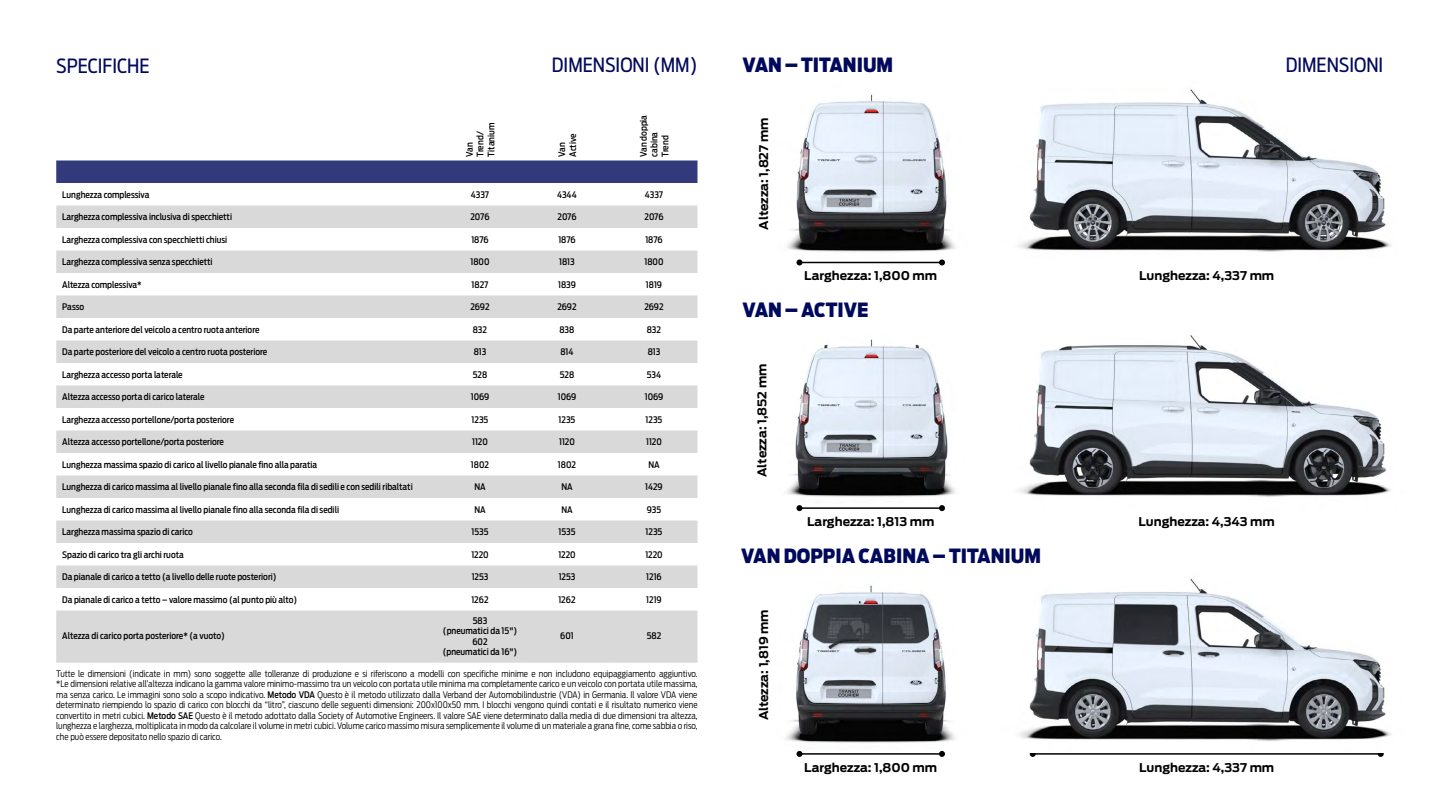
<style>
.page{position:relative;width:1440px;height:810px;background:#fff}
.page>*{position:absolute;margin:0;border:0;box-sizing:border-box;transform-origin:0 0}
.t1{font:900 19.5px "Ford Antenna Cond";color:#00095b}
.t2{font:19.5px "Ford Antenna Cond";color:#00095b}
.t3{font:700 12px "Ford Antenna";color:#000}
.t4{font:500 9px/10.8px "Ford Antenna Cond";color:#000}
.t5{font:300 9px/10.5px "Ford Antenna Cond";color:#000;text-align:justify}
.s1{font-weight:500}
</style>
<div class="page">
<hr style="left:1033px;top:753px;width:348px;height:2px;background:#000">
<svg style="left:1030px;top:753px;width:6px;height:4px"></svg>
<svg style="left:1378px;top:753px;width:6px;height:4px"></svg>
<hr style="left:800px;top:753px;width:142px;height:2px;background:#000">
<svg style="left:797px;top:751px;width:6px;height:6px"></svg>
<svg style="left:939px;top:751px;width:6px;height:6px"></svg>
<hr style="left:800px;top:507px;width:142px;height:2px;background:#000">
<svg style="left:797px;top:505px;width:6px;height:6px"></svg>
<svg style="left:939px;top:505px;width:6px;height:6px"></svg>
<hr style="left:800px;top:262px;width:142px;height:1px;background:#000">
<svg style="left:797px;top:259px;width:6px;height:6px"></svg>
<svg style="left:939px;top:259px;width:6px;height:6px"></svg>
<img style="left:1019px;top:578px;width:372px;height:163px">
<img style="left:785px;top:585px;width:170px;height:158px">
<img style="left:1019px;top:335px;width:372px;height:162px">
<img style="left:787px;top:339px;width:168px;height:158px">
<img style="left:1018px;top:89px;width:373px;height:163px">
<img style="left:787px;top:94px;width:168px;height:158px">
<div style="left:56px;top:160px;width:642px;height:23px;background:#333a7c"></div>
<svg style="left:56px;top:206px;width:642px;height:455px;fill:#d9d9d9"></svg>
<hr style="left:56px;top:661px;width:380px;height:2px;background:#d9d9d9">
<hr style="left:436px;top:661px;width:88px;height:2px;background:#d9d9d9">
<hr style="left:524px;top:661px;width:86px;height:2px;background:#d9d9d9">
<hr style="left:610px;top:661px;width:88px;height:2px;background:#d9d9d9">
<h1 class="t2" style="left:552px;top:48px;width:147px">DIMENSIONI (MM)</h1>
<h1 class="t2" style="left:56px;top:49px;width:95px">SPECIFICHE</h1>
<h1 class="t1" style="left:742px;top:47px;width:152px">VAN – TITANIUM</h1>
<h1 class="t2" style="left:1286px;top:48px;width:99px">DIMENSIONI</h1>
<p class="t4" style="left:463px;top:157px;width:36px;rotate:-90deg">Van<br>Trend/<br>Titanium</p>
<p class="t4" style="left:555px;top:157px;width:25px;rotate:-90deg">Van<br>Active</p>
<p class="t4" style="left:637px;top:157px;width:43px;rotate:-90deg">Van doppia cabina<br>Trend</p>
<p class="t4" style="left:62px;top:188px;width:89px">Lunghezza complessiva</p>
<p class="t4" style="left:471px;top:188px;width:20px">4337</p>
<p class="t4" style="left:557px;top:188px;width:21px">4344</p>
<p class="t4" style="left:645px;top:188px;width:20px">4337</p>
<p class="t4" style="left:62px;top:211px;width:171px">Larghezza complessiva inclusiva di specchietti</p>
<p class="t4" style="left:470px;top:211px;width:21px">2076</p>
<p class="t4" style="left:557px;top:211px;width:21px">2076</p>
<p class="t4" style="left:644px;top:211px;width:21px">2076</p>
<p class="t4" style="left:62px;top:233px;width:167px">Larghezza complessiva con specchietti chiusi</p>
<p class="t4" style="left:471px;top:233px;width:19px">1876</p>
<p class="t4" style="left:558px;top:233px;width:19px">1876</p>
<p class="t4" style="left:645px;top:233px;width:19px">1876</p>
<p class="t4" style="left:62px;top:256px;width:152px">Larghezza complessiva senza specchietti</p>
<p class="t4" style="left:470px;top:256px;width:21px">1800</p>
<p class="t4" style="left:559px;top:256px;width:17px">1813</p>
<p class="t4" style="left:644px;top:256px;width:21px">1800</p>
<p class="t4" style="left:62px;top:278px;width:81px">Altezza complessiva*</p>
<p class="t4" style="left:472px;top:278px;width:18px">1827</p>
<p class="t4" style="left:558px;top:278px;width:19px">1839</p>
<p class="t4" style="left:646px;top:278px;width:18px">1819</p>
<p class="t4" style="left:62px;top:301px;width:24px">Passo</p>
<p class="t4" style="left:470px;top:301px;width:21px">2692</p>
<p class="t4" style="left:557px;top:301px;width:21px">2692</p>
<p class="t4" style="left:644px;top:301px;width:21px">2692</p>
<p class="t4" style="left:62px;top:323px;width:199px">Da parte anteriore del veicolo a centro ruota anteriore</p>
<p class="t4" style="left:473px;top:323px;width:16px">832</p>
<p class="t4" style="left:560px;top:323px;width:16px">838</p>
<p class="t4" style="left:647px;top:323px;width:16px">832</p>
<p class="t4" style="left:62px;top:346px;width:207px">Da parte posteriore del veicolo a centro ruota posteriore</p>
<p class="t4" style="left:474px;top:346px;width:14px">813</p>
<p class="t4" style="left:560px;top:346px;width:15px">814</p>
<p class="t4" style="left:648px;top:346px;width:14px">813</p>
<p class="t4" style="left:62px;top:368px;width:122px">Larghezza accesso porta laterale</p>
<p class="t4" style="left:473px;top:368px;width:16px">528</p>
<p class="t4" style="left:560px;top:368px;width:16px">528</p>
<p class="t4" style="left:647px;top:368px;width:16px">534</p>
<p class="t4" style="left:62px;top:391px;width:144px">Altezza accesso porta di carico laterale</p>
<p class="t4" style="left:471px;top:391px;width:20px">1069</p>
<p class="t4" style="left:558px;top:391px;width:20px">1069</p>
<p class="t4" style="left:645px;top:391px;width:20px">1069</p>
<p class="t4" style="left:62px;top:413px;width:173px">Larghezza accesso portellone/porta posteriore</p>
<p class="t4" style="left:472px;top:413px;width:18px">1235</p>
<p class="t4" style="left:559px;top:413px;width:18px">1235</p>
<p class="t4" style="left:646px;top:413px;width:18px">1235</p>
<p class="t4" style="left:62px;top:436px;width:163px">Altezza accesso portellone/porta posteriore</p>
<p class="t4" style="left:472px;top:436px;width:17px">1120</p>
<p class="t4" style="left:559px;top:436px;width:17px">1120</p>
<p class="t4" style="left:646px;top:436px;width:17px">1120</p>
<p class="t4" style="left:62px;top:458px;width:257px">Lunghezza massima spazio di carico al livello pianale fino alla paratia</p>
<p class="t4" style="left:471px;top:458px;width:20px">1802</p>
<p class="t4" style="left:558px;top:458px;width:20px">1802</p>
<p class="t4" style="left:648px;top:458px;width:13px">NA</p>
<p class="t4" style="left:62px;top:481px;width:352px">Lunghezza di carico massima al livello pianale fino alla seconda fila di sedili e con sedili ribaltati</p>
<p class="t4" style="left:474px;top:481px;width:13px">NA</p>
<p class="t4" style="left:561px;top:481px;width:13px">NA</p>
<p class="t4" style="left:645px;top:481px;width:19px">1429</p>
<p class="t4" style="left:62px;top:503px;width:278px">Lunghezza di carico massima al livello pianale fino alla seconda fila di sedili</p>
<p class="t4" style="left:474px;top:503px;width:13px">NA</p>
<p class="t4" style="left:561px;top:503px;width:13px">NA</p>
<p class="t4" style="left:647px;top:503px;width:16px">935</p>
<p class="t4" style="left:62px;top:526px;width:132px">Larghezza massima spazio di carico</p>
<p class="t4" style="left:472px;top:526px;width:18px">1535</p>
<p class="t4" style="left:559px;top:526px;width:18px">1535</p>
<p class="t4" style="left:646px;top:526px;width:18px">1235</p>
<p class="t4" style="left:62px;top:548px;width:123px">Spazio di carico tra gli archi ruota</p>
<p class="t4" style="left:471px;top:548px;width:19px">1220</p>
<p class="t4" style="left:558px;top:548px;width:19px">1220</p>
<p class="t4" style="left:645px;top:548px;width:19px">1220</p>
<p class="t4" style="left:62px;top:571px;width:216px">Da pianale di carico a tetto (a livello delle ruote posteriori)</p>
<p class="t4" style="left:472px;top:571px;width:18px">1253</p>
<p class="t4" style="left:559px;top:571px;width:18px">1253</p>
<p class="t4" style="left:646px;top:571px;width:17px">1216</p>
<p class="t4" style="left:62px;top:593px;width:236px">Da pianale di carico a tetto – valore massimo (al punto più alto)</p>
<p class="t4" style="left:471px;top:593px;width:19px">1262</p>
<p class="t4" style="left:558px;top:593px;width:19px">1262</p>
<p class="t4" style="left:646px;top:593px;width:17px">1219</p>
<p class="t4" style="left:62px;top:630px;width:164px">Altezza di carico porta posteriore* (a vuoto)</p>
<p class="t4" style="left:443px;top:614px;width:76px;line-height:10.5px;text-align:center">583<br>(pneumatici da 15")<br>602<br>(pneumatici da 16")</p>
<p class="t4" style="left:560px;top:630px;width:15px">601</p>
<p class="t4" style="left:647px;top:630px;width:16px">582</p>
<p class="t5" style="left:56px;top:667px;width:643px">Tutte le dimensioni (indicate in mm) sono soggette alle tolleranze di produzione e si riferiscono a modelli con specifiche minime e non includono equipaggiamento aggiuntivo. *Le dimensioni relative all’altezza indicano la gamma valore minimo-massimo tra un veicolo con portata utile minima ma completamente carico e un veicolo con portata utile massima, ma senza carico. Le immagini sono solo a scopo indicativo. <span class="s1">Metodo VDA</span> Questo è il metodo utilizzato dalla Verband der Automobilindustrie (VDA) in Germania. Il valore VDA viene determinato riempiendo lo spazio di carico con blocchi da “litro”, ciascuno delle seguenti dimensioni: 200x100x50 mm. I blocchi vengono quindi contati e il risultato numerico viene convertito in metri cubici. <span class="s1">Metodo SAE</span> Questo è il metodo adottato dalla Society of Automotive Engineers. Il valore SAE viene determinato dalla media di due dimensioni tra altezza, lunghezza e larghezza, moltiplicata in modo da calcolare il volume in metri cubici. Volume carico massimo misura semplicemente il volume di un materiale a grana fine, come sabbia o riso, che può essere depositato nello spazio di carico.</p>
<h2 class="t3" style="left:753px;top:230px;width:114px;rotate:-90deg">Altezza: 1,827 mm</h2>
<h2 class="t3" style="left:804px;top:265px;width:135px">Larghezza: 1,800 mm</h2>
<h2 class="t3" style="left:1139px;top:265px;width:137px">Lunghezza: 4,337 mm</h2>
<h1 class="t1" style="left:742px;top:292px;width:128px">VAN – ACTIVE</h1>
<h2 class="t3" style="left:751px;top:477px;width:115px;rotate:-90deg">Altezza: 1,852 mm</h2>
<h2 class="t3" style="left:807px;top:511px;width:129px">Larghezza: 1,813 mm</h2>
<h2 class="t3" style="left:1139px;top:511px;width:138px">Lunghezza: 4,343 mm</h2>
<h1 class="t1" style="left:741px;top:538px;width:301px">VAN DOPPIA CABINA – TITANIUM</h1>
<h2 class="t3" style="left:753px;top:720px;width:112px;rotate:-90deg">Altezza: 1,819 mm</h2>
<h2 class="t3" style="left:804px;top:757px;width:135px">Larghezza: 1,800 mm</h2>
<h2 class="t3" style="left:1139px;top:757px;width:137px">Lunghezza: 4,337 mm</h2>
</div>
